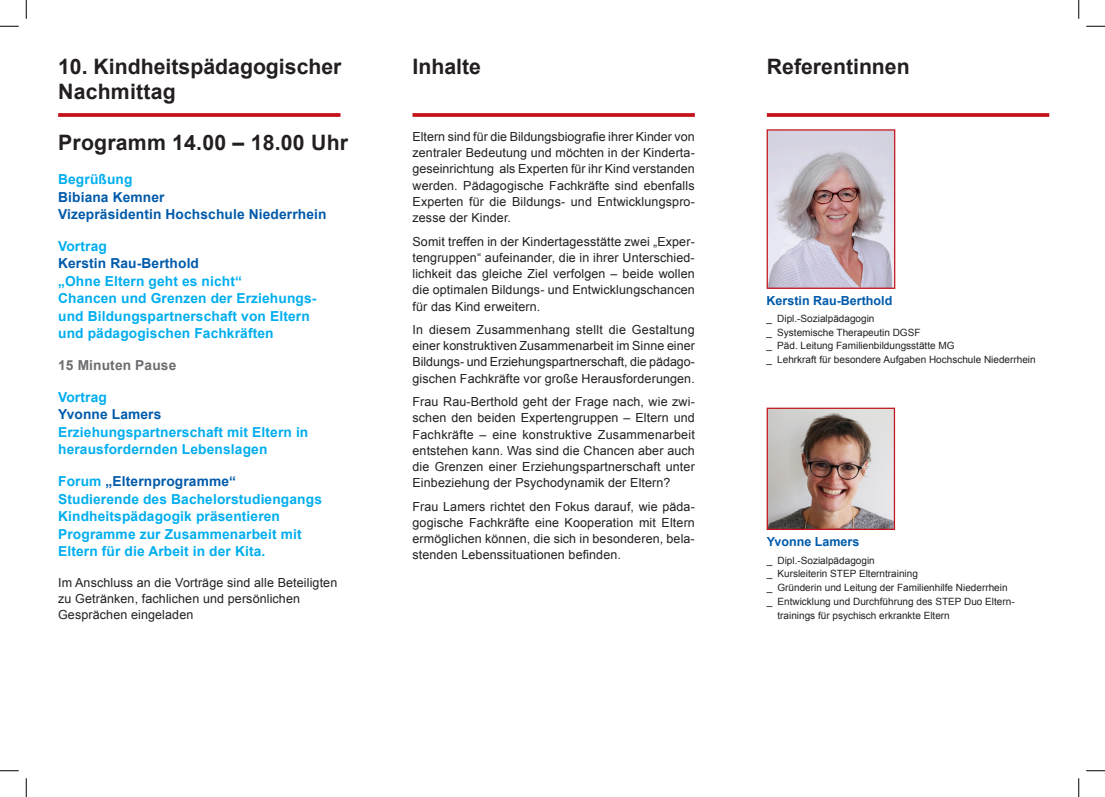
<style>
.page{position:relative;width:1105px;height:797px;background:#fff}
.page>*{position:absolute;margin:0;border:0;box-sizing:border-box;transform-origin:0 0}
.t1{font:700 21.25px/25.5px "Arial";color:#231f20}
.t2{font:700 13.75px/17.5px "Arial";letter-spacing:.01em;color:#00aeef}
.t3{font:700 13.75px/17.5px "Arial";letter-spacing:.01em;color:#015aaa}
.t4{font:700 13.75px "Arial";letter-spacing:.01em;color:#6c6d70}
.t5{font:12.5px/16.2px "Arial";letter-spacing:.01em;color:#231f20;text-align:justify}
.t6{font:700 12.5px "Arial";color:#015aaa}
.t7{font:10px/13.8px "Arial";color:#231f20}
.s1{color:#015aaa}
</style>
<div class="page">
<svg style="left:412px;top:113px;width:283px;height:4px"></svg>
<svg style="left:58px;top:113px;width:282px;height:4px"></svg>
<svg style="left:767px;top:113px;width:282px;height:4px"></svg>
<img style="left:769px;top:131px;width:124px;height:156px">
<div style="left:767px;top:129px;width:128px;height:160px;border:1px solid #c4121a"></div>
<img style="left:769px;top:409px;width:124px;height:119px">
<div style="left:767px;top:407px;width:128px;height:123px;border:1px solid #c4121a"></div>
<svg style="left:0;top:25px;width:19px;height:2px"></svg>
<svg style="left:1086px;top:25px;width:19px;height:2px"></svg>
<svg style="left:0;top:770px;width:19px;height:1px"></svg>
<svg style="left:1086px;top:770px;width:19px;height:1px"></svg>
<svg style="left:25px;top:0;width:2px;height:19px"></svg>
<svg style="left:25px;top:778px;width:2px;height:19px"></svg>
<svg style="left:1078px;top:0;width:1px;height:19px"></svg>
<svg style="left:1078px;top:778px;width:1px;height:19px"></svg>
<h1 class="t1" style="left:58px;top:54px;width:285px">10. Kindheitspädagogischer<br>Nachmittag</h1>
<h1 class="t1" style="left:58px;top:131px;width:291px">Programm 14.00 – 18.00 Uhr</h1>
<p class="t2" style="left:58px;top:171px;width:76px">Begrüßung</p>
<p class="t3" style="left:58px;top:188px;width:270px">Bibiana Kemner<br>Vizepräsidentin Hochschule Niederrhein</p>
<p class="t2" style="left:58px;top:238px;width:50px">Vortrag</p>
<p class="t3" style="left:58px;top:255px;width:142px">Kerstin Rau-Berthold</p>
<p class="t2" style="left:58px;top:273px;width:260px">„Ohne Eltern geht es nicht“<br>Chancen und Grenzen der Erziehungs&shy;und Bildungspartnerschaft von Eltern und pädagogischen Fachkräften</p>
<p class="t4" style="left:58px;top:356px;width:120px">15 Minuten Pause</p>
<p class="t2" style="left:58px;top:389px;width:50px">Vortrag</p>
<p class="t3" style="left:58px;top:406px;width:105px">Yvonne Lamers</p>
<p class="t2" style="left:58px;top:423px;width:252px">Erziehungspartnerschaft mit Eltern in herausfordernden Lebenslagen</p>
<p class="t2" style="left:58px;top:473px;width:265px">Forum <span class="s1">„Elternprogramme“<br></span>Studierende des Bachelorstudiengangs Kindheitspädagogik präsentieren Programme zur Zusammenarbeit mit Eltern für die Arbeit in der Kita.</p>
<p class="t5" style="left:58px;top:574px;width:281px;text-align:left">Im Anschluss an die Vorträge sind alle Beteiligten zu Getränken, fachlichen und persönlichen<br>Gesprächen eingeladen</p>
<h1 class="t1" style="left:412px;top:54px;width:70px">Inhalte</h1>
<p class="t5" style="left:412px;top:128px;width:284px">Eltern sind für die Bildungsbiografie ihrer Kinder von zentraler Bedeutung und möchten in der Kinderta&shy;geseinrichtung als Experten für ihr Kind verstanden werden. Pädagogische Fachkräfte sind ebenfalls Experten für die Bildungs- und Entwicklungspro&shy;zesse der Kinder.</p>
<p class="t5" style="left:412px;top:233px;width:284px">Somit treffen in der Kindertagesstätte zwei „Exper&shy;tengruppen“ aufeinander, die in ihrer Unterschied&shy;lichkeit das gleiche Ziel verfolgen – beide wollen die optimalen Bildungs- und Entwicklungschancen für das Kind erweitern.</p>
<p class="t5" style="left:412px;top:321px;width:284px">In diesem Zusammenhang stellt die Gestaltung einer konstruktiven Zusammenarbeit im Sinne einer Bildungs- und Erziehungspartnerschaft, die pädago&shy;gischen Fachkräfte vor große Herausforderungen.</p>
<p class="t5" style="left:412px;top:393px;width:284px">Frau Rau-Berthold geht der Frage nach, wie zwi&shy;schen den beiden Expertengruppen – Eltern und Fachkräfte – eine konstruktive Zusammenarbeit entstehen kann. Was sind die Chancen aber auch die Grenzen einer Erziehungspartnerschaft unter Einbeziehung der Psychodynamik der Eltern?</p>
<p class="t5" style="left:412px;top:498px;width:284px">Frau Lamers richtet den Fokus darauf, wie päda&shy;gogische Fachkräfte eine Kooperation mit Eltern ermöglichen können, die sich in besonderen, bela&shy;stenden Lebenssituationen befinden.</p>
<h1 class="t1" style="left:767px;top:54px;width:144px">Referentinnen</h1>
<p class="t6" style="left:767px;top:292px;width:127px">Kerstin Rau-Berthold</p>
<p class="t7" style="left:767px;top:311px;width:271px">_ Dipl.-Sozialpädagogin<br>_ Systemische Therapeutin DGSF<br>_ Päd. Leitung Familienbildungsstätte MG<br>_ Lehrkraft für besondere Aufgaben Hochschule Niederrhein</p>
<p class="t6" style="left:767px;top:533px;width:94px">Yvonne Lamers</p>
<p class="t7" style="left:767px;top:553px;width:109px">_ Dipl.-Sozialpädagogin</p>
<p class="t7" style="left:767px;top:567px;width:153px">_ Kursleiterin STEP Elterntraining</p>
<p class="t7" style="left:767px;top:581px;width:242px">_ Gründerin und Leitung der Familienhilfe Niederrhein</p>
<p class="t7" style="left:767px;top:594px;width:249px">_ Entwicklung und Durchführung des STEP Duo Eltern-</p>
<p class="t7" style="left:777px;top:608px;width:174px">trainings für psychisch erkrankte Eltern</p>
</div>
